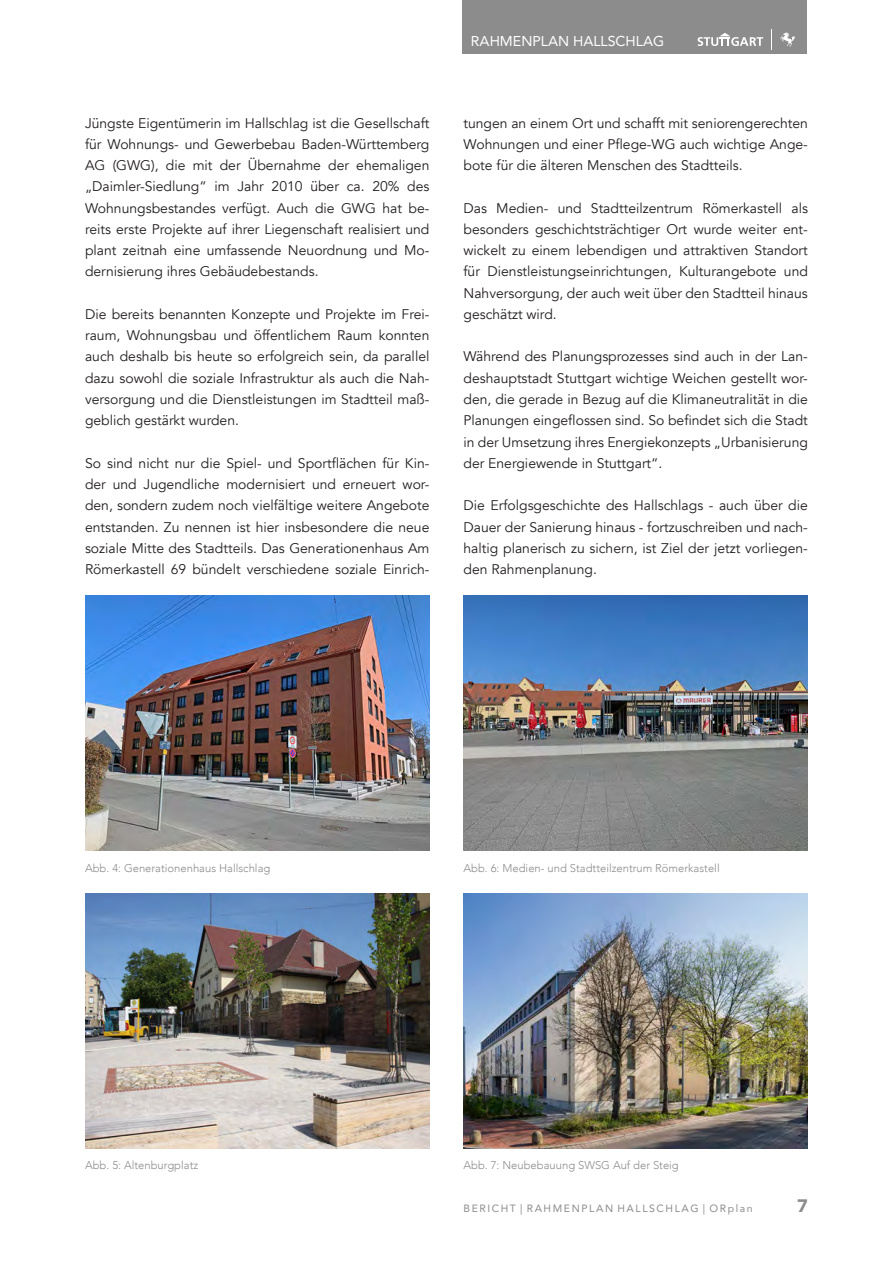
<style>
.page{position:relative;width:893px;height:1263px;background:#fff}
.page>*{position:absolute;margin:0;border:0;box-sizing:border-box;transform-origin:0 0}
.t1{font:900 18px "Avenir";color:#8c8c8c}
.t2{font:14.25px "Avenir";color:#fff}
.FT{font:13.95px/21.3px "Avenir";color:#231f20;text-align:justify}
.FT-2{font:300 11.25px "Avenir";color:#8c8c8c}
.t3{font:10.5px "Avenir";letter-spacing:.15em;color:#8c8c8c}
</style>
<div class="page">
<div style="left:462px;top:0;width:345px;height:54px;background:#8c8c8c"></div>
<svg style="left:698px;top:33px;width:65px;height:13px"></svg>
<svg style="left:780px;top:32px;width:15px;height:14px"></svg>
<img style="left:85px;top:893px;width:344px;height:255px">
<img style="left:463px;top:893px;width:345px;height:255px">
<img style="left:463px;top:596px;width:345px;height:255px">
<img style="left:85px;top:596px;width:344px;height:255px">
<p class="FT" style="left:85px;top:112px;width:346px">Jüngste Eigentümerin im Hallschlag ist die Gesellschaft für Wohnungs- und Gewerbebau Baden-Württemberg AG (GWG), die mit der Übernahme der ehemaligen „Daimler-Siedlung“ im Jahr 2010 über ca. 20% des Wohnungsbestandes verfügt. Auch die GWG hat be&shy;reits erste Projekte auf ihrer Liegenschaft realisiert und plant zeitnah eine umfassende Neuordnung und Mo&shy;dernisierung ihres Gebäudebestands.</p>
<p class="FT" style="left:85px;top:304px;width:346px">Die bereits benannten Konzepte und Projekte im Frei&shy;raum, Wohnungsbau und öffentlichem Raum konnten auch deshalb bis heute so erfolgreich sein, da parallel dazu sowohl die soziale Infrastruktur als auch die Nah&shy;versorgung und die Dienstleistungen im Stadtteil maß&shy;geblich gestärkt wurden.</p>
<p class="FT" style="left:85px;top:453px;width:346px">So sind nicht nur die Spiel- und Sportflächen für Kin&shy;der und Jugendliche modernisiert und erneuert wor&shy;den, sondern zudem noch vielfältige weitere Angebote entstanden. Zu nennen ist hier insbesondere die neue soziale Mitte des Stadtteils. Das Generationenhaus Am Römerkastell 69 bündelt verschiedene soziale Einrich-</p>
<p class="t2" style="left:471px;top:29px;width:195px">RAHMENPLAN HALLSCHLAG</p>
<p class="FT" style="left:463px;top:112px;width:346px">tungen an einem Ort und schafft mit seniorengerechten Wohnungen und einer Pflege-WG auch wichtige Ange&shy;bote für die älteren Menschen des Stadtteils.</p>
<p class="FT" style="left:463px;top:197px;width:346px">Das Medien- und Stadtteilzentrum Römerkastell als besonders geschichtsträchtiger Ort wurde weiter ent&shy;wickelt zu einem lebendigen und attraktiven Standort für Dienstleistungseinrichtungen, Kulturangebote und Nahversorgung, der auch weit über den Stadtteil hinaus geschätzt wird.</p>
<p class="FT" style="left:463px;top:346px;width:346px">Während des Planungsprozesses sind auch in der Lan&shy;deshauptstadt Stuttgart wichtige Weichen gestellt wor&shy;den, die gerade in Bezug auf die Klimaneutralität in die Planungen eingeflossen sind. So befindet sich die Stadt in der Umsetzung ihres Energiekonzepts „Urbanisierung der Energiewende in Stuttgart“.</p>
<p class="FT" style="left:463px;top:495px;width:346px">Die Erfolgsgeschichte des Hallschlags - auch über die Dauer der Sanierung hinaus - fortzuschreiben und nach&shy;haltig planerisch zu sichern, ist Ziel der jetzt vorliegen&shy;den Rahmenplanung.</p>
<p class="FT-2" style="left:85px;top:861px;width:187px">Abb. 4: Generationenhaus Hallschlag</p>
<p class="FT-2" style="left:463px;top:861px;width:258px">Abb. 6: Medien- und Stadtteilzentrum Römerkastell</p>
<p class="FT-2" style="left:85px;top:1159px;width:115px">Abb. 5: Altenburgplatz</p>
<p class="FT-2" style="left:463px;top:1159px;width:217px">Abb. 7: Neubebauung SWSG Auf der Steig</p>
<p class="t3" style="left:463px;top:1200px;width:291px">BERICHT | RAHMENPLAN HALLSCHLAG | ORplan</p>
<p class="t1" style="left:797px;top:1190px;width:12px">7</p>
</div>
